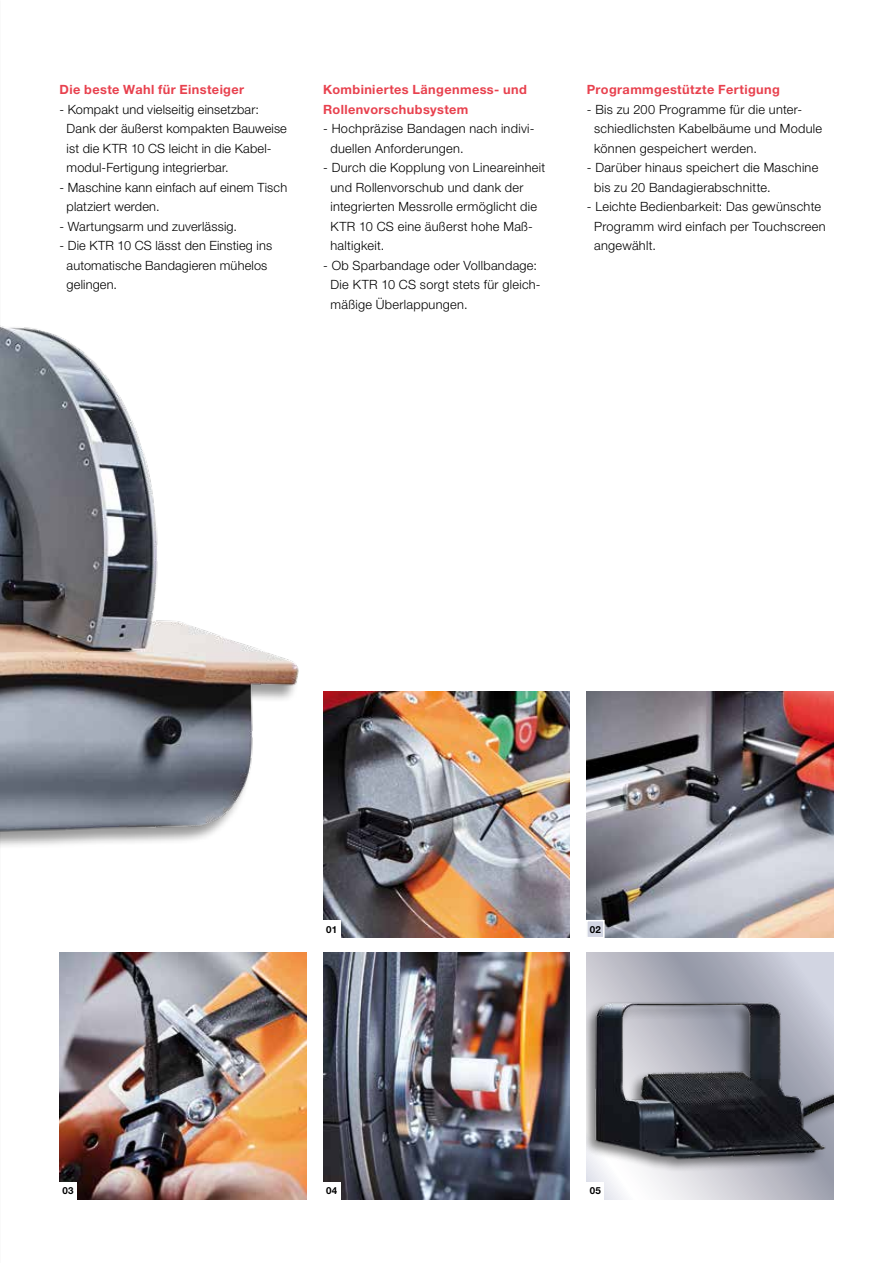
<style>
.page{position:relative;width:893px;height:1263px;background:#fff}
.page>*{position:absolute;margin:0;border:0;box-sizing:border-box;transform-origin:0 0}
.t1{font:300 12.75px/19.5px "Helvetica Neue LT Std";letter-spacing:.02em;color:#000}
.t2{font:700 12.75px/19.5px "Helvetica Neue LT Std";letter-spacing:.03em;color:#e8414e}
.t3{font:700 9.75px "Helvetica Neue LT Std";letter-spacing:.04em;color:#000}
</style>
<div class="page">
<img style="left:0;top:325px;width:299px;height:645px">
<svg style="left:587px;top:952px;width:246px;height:247px"></svg>
<div style="left:587px;top:1000px;width:246px;height:173px;background:#000;opacity:.5"></div>
<img style="left:588px;top:992px;width:245px;height:171px">
<div style="left:587px;top:1182px;width:17px;height:17px;background:#fff"></div>
<img style="left:587px;top:691px;width:246px;height:247px">
<div style="left:587px;top:921px;width:17px;height:17px;background:#d2d5e2"></div>
<div style="left:586px;top:920px;width:19px;height:18px;border:2px solid #fff"></div>
<img style="left:60px;top:952px;width:246px;height:247px">
<div style="left:60px;top:1182px;width:17px;height:17px;background:#fff"></div>
<img style="left:323px;top:952px;width:247px;height:247px">
<div style="left:323px;top:1182px;width:17px;height:17px;background:#fff"></div>
<img style="left:323px;top:691px;width:247px;height:247px">
<div style="left:323px;top:921px;width:17px;height:17px;background:#fff"></div>
<p class="t2" style="left:60px;top:80px;width:186px">Die beste Wahl für Einsteiger</p>
<p class="t1" style="left:67px;top:99px;width:222px;text-indent:-7px">- Kompakt und vielseitig einsetzbar:<br>Dank der äußerst kompakten Bauweise ist die KTR 10 CS leicht in die Kabel&shy;modul-Fertigung integrierbar.</p>
<p class="t1" style="left:67px;top:177px;width:222px;text-indent:-7px">- Maschine kann einfach auf einem Tisch platziert werden.</p>
<p class="t1" style="left:60px;top:216px;width:179px">- Wartungsarm und zuverlässig.</p>
<p class="t1" style="left:67px;top:236px;width:207px;text-indent:-7px">- Die KTR 10 CS lässt den Einstieg ins automatische Bandagieren mühelos gelingen.</p>
<p class="t2" style="left:323px;top:80px;width:205px">Kombiniertes Längenmess- und<br>Rollenvorschubsystem</p>
<p class="t1" style="left:330px;top:119px;width:205px;text-indent:-7px">- Hochpräzise Bandagen nach indivi&shy;duellen Anforderungen.</p>
<p class="t1" style="left:330px;top:158px;width:216px;text-indent:-7px">- Durch die Kopplung von Lineareinheit und Rollenvorschub und dank der integrierten Messrolle ermöglicht die<br>KTR 10 CS eine äußerst hohe Maß&shy;haltigkeit.</p>
<p class="t1" style="left:330px;top:255px;width:212px;text-indent:-7px">- Ob Sparbandage oder Vollbandage:<br>Die KTR 10 CS sorgt stets für gleich&shy;mäßige Überlappungen.</p>
<p class="t2" style="left:587px;top:79px;width:195px">Programmgestützte Fertigung</p>
<p class="t1" style="left:594px;top:99px;width:230px;text-indent:-7px">- Bis zu 200 Programme für die unter&shy;schiedlichsten Kabelbäume und Module können gespeichert werden.</p>
<p class="t1" style="left:594px;top:157px;width:226px;text-indent:-7px">- Darüber hinaus speichert die Maschine bis zu 20 Bandagierabschnitte.</p>
<p class="t1" style="left:594px;top:196px;width:233px;text-indent:-7px">- Leichte Bedienbarkeit: Das gewünschte<br>Programm wird einfach per Touchscreen angewählt.</p>
<p class="t3" style="left:326px;top:923px;width:12px">01</p>
<p class="t3" style="left:62px;top:1185px;width:13px">03</p>
<p class="t3" style="left:326px;top:1185px;width:13px">04</p>
<p class="t3" style="left:590px;top:923px;width:13px">02</p>
<p class="t3" style="left:590px;top:1185px;width:13px">05</p>
</div>
